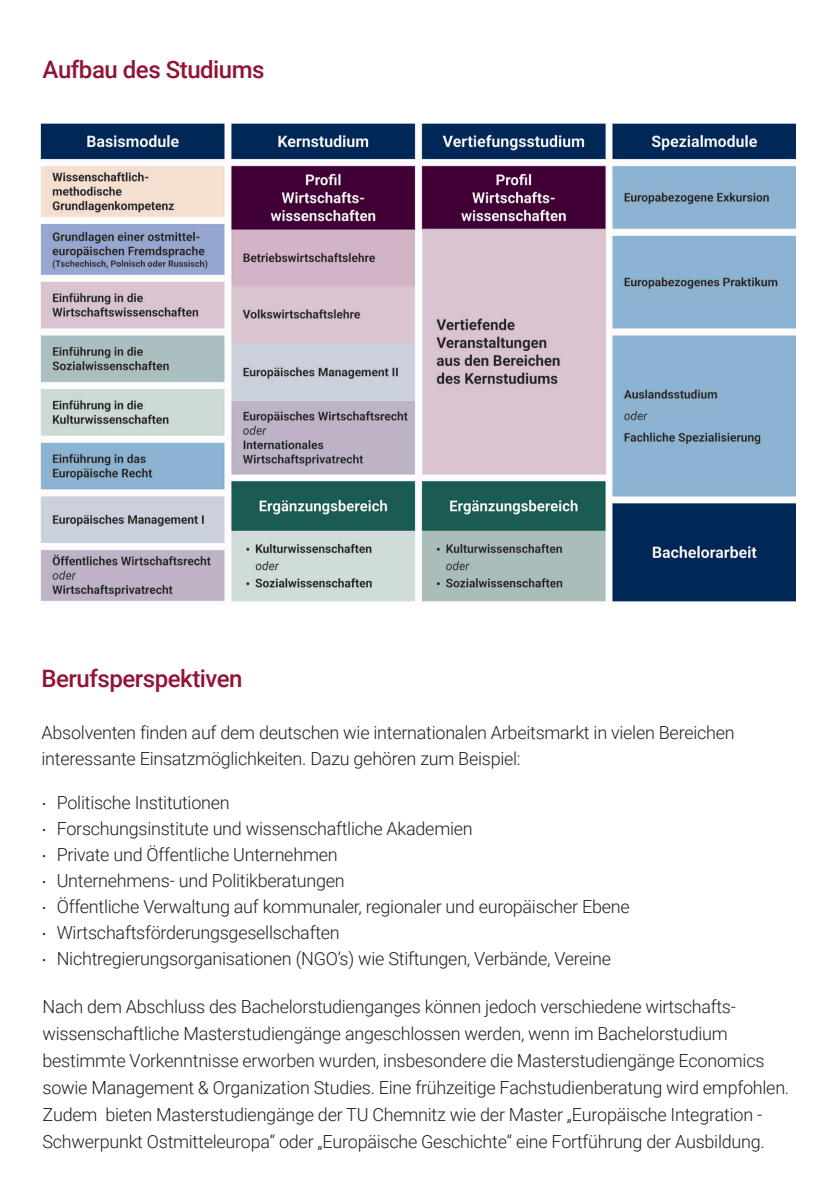
<style>
.page{position:relative;width:840px;height:1191px;background:#fff}
.page>*{position:absolute;margin:0;border:0;box-sizing:border-box;transform-origin:0 0}
.Mengentext{font:500 24px "Roboto";letter-spacing:-.02em;color:#911436}
.Studienbeschreibung{font:500 24px "Roboto";letter-spacing:-.02em;color:#911436}
.Mengentext-2{font:300 18px/27px "Roboto";letter-spacing:-.015em;color:#231f20}
.s1{font-family:"Times New Roman";font-weight:400;font-size:9px}
</style>
<div class="page">
<img style="left:40px;top:123px;width:754px;height:479px">
<p class="Studienbeschreibung" style="left:43px;top:53px;width:223px">Aufbau des Studiums</p>
<p class="Mengentext" style="left:41px;top:662px;width:202px">Berufsperspektiven</p>
<p class="Mengentext-2" style="left:41px;top:719px;width:694px;line-height:26px">Absolventen finden auf dem deutschen wie internationalen Arbeitsmarkt in vielen Bereichen interessante Einsatzmöglichkeiten. Dazu gehören zum Beispiel:</p>
<p class="Mengentext-2" style="left:43px;top:788px;width:189px"><span class="s1">•</span> Politische Institutionen</p>
<p class="Mengentext-2" style="left:43px;top:814px;width:431px"><span class="s1">•</span> Forschungsinstitute und wissenschaftliche Akademien</p>
<p class="Mengentext-2" style="left:43px;top:840px;width:296px"><span class="s1">•</span> Private und Öffentliche Unternehmen</p>
<p class="Mengentext-2" style="left:43px;top:866px;width:303px"><span class="s1">•</span> Unternehmens- und Politikberatungen</p>
<p class="Mengentext-2" style="left:43px;top:892px;width:588px"><span class="s1">•</span> Öffentliche Verwaltung auf kommunaler, regionaler und europäischer Ebene</p>
<p class="Mengentext-2" style="left:43px;top:918px;width:298px"><span class="s1">•</span> Wirtschaftsförderungsgesellschaften</p>
<p class="Mengentext-2" style="left:43px;top:944px;width:570px"><span class="s1">•</span> Nichtregierungsorganisationen (NGO’s) wie Stiftungen, Verbände, Vereine</p>
<p class="Mengentext-2" style="left:43px;top:992px;width:747px">Nach dem Abschluss des Bachelorstudienganges können jedoch verschiedene wirtschafts&shy;wissenschaftliche Masterstudiengänge angeschlossen werden, wenn im Bachelorstudium bestimmte Vorkenntnisse erworben wurden, insbesondere die Masterstudiengänge Economics sowie Management &amp; Organization Studies. Eine frühzeitige Fachstudienberatung wird empfohlen.<br>Zudem bieten Masterstudiengänge der TU Chemnitz wie der Master „Europäische Integration - Schwerpunkt Ostmitteleuropa“ oder „Europäische Geschichte“ eine Fortführung der Ausbildung.</p>
</div>
